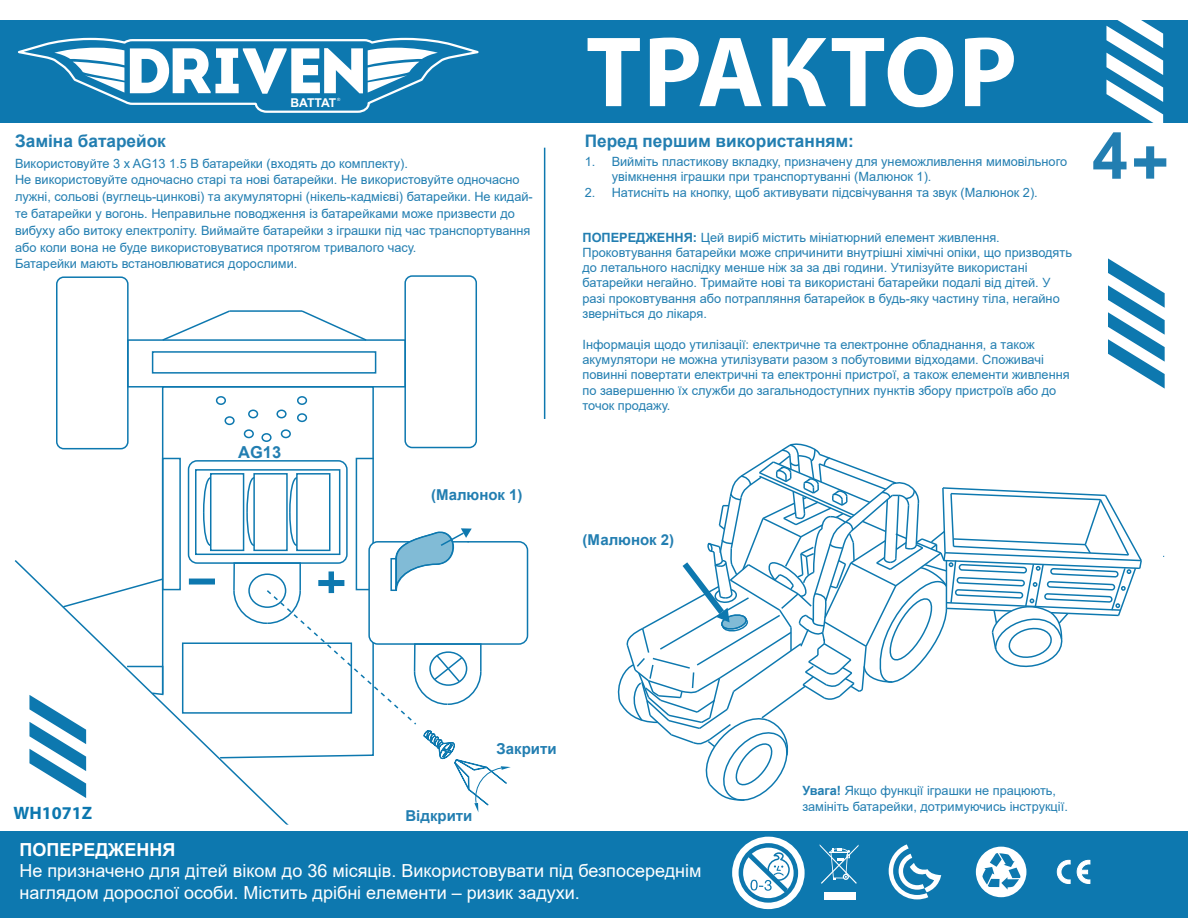
<style>
.page{position:relative;width:1188px;height:918px;background:#fff}
.page>*{position:absolute;margin:0;border:0;box-sizing:border-box;transform-origin:0 0}
.t1{font:700 100.95px "Myriad Pro";letter-spacing:.02em;color:#fff}
.t2{font:700 64.5px "Arial";color:#227eb1}
.t3{font:18px/21.6px "Arial";color:#fff}
.t4{font:700 18px "Arial";color:#fff}
.t5{font:700 18px "Myriad Pro";color:#0c77af}
.t6{font:700 17.25px "Arial";color:#227eb1}
.t7{font:700 16.5px "Arial";color:#227eb1}
.t8{font:700 15px "Arial";color:#227eb1}
.t9{font:12.75px/15.3px "Arial";color:#227eb1}
.t10{font:700 12.15px "Arial";letter-spacing:-.075em;color:#fff}
.t11{font:4.35px "Arial";color:#fff}
.s1{font-weight:700}
</style>
<div class="page">
<svg style="left:14px;top:560px;width:275px;height:265px"></svg>
<svg style="left:163px;top:310px;width:67px;height:29px"></svg>
<hr style="left:230px;top:310px;width:72px;height:2px;background:#0d78af">
<svg style="left:300px;top:310px;width:66px;height:29px"></svg>
<div style="left:127px;top:339px;width:279px;height:49px;border:2px solid #0d78af"></div>
<svg style="left:161px;top:385px;width:214px;height:374px"></svg>
<div style="left:404px;top:275px;width:73px;height:173px;border:2px solid #0d78af;border-radius:7px"></div>
<div style="left:56px;top:276px;width:73px;height:173px;border:2px solid #0d78af;border-radius:7px"></div>
<div style="left:152px;top:351px;width:224px;height:23px;border:2px solid #0d78af"></div>
<svg style="left:126px;top:665px;width:38px;height:31px"></svg>
<svg style="left:62px;top:577px;width:103px;height:32px"></svg>
<div style="left:182px;top:642px;width:170px;height:72px;border:2px solid #0d78af"></div>
<div style="left:188px;top:460px;width:160px;height:104px;border:2px solid #0d78af;border-radius:9px"></div>
<div style="left:368px;top:541px;width:160px;height:104px;border:2px solid #0d78af;border-radius:9px"></div>
<div style="left:189px;top:579px;width:26px;height:6px;background:#0d78af"></div>
<div style="left:195px;top:469px;width:145px;height:86px;border:2px solid #0d78af"></div>
<div style="left:210px;top:473px;width:34px;height:78px;border:2px solid #0d78af"></div>
<svg style="left:202px;top:476px;width:10px;height:71px"></svg>
<div style="left:248px;top:410px;width:10px;height:8px;border:2px solid #0d78af;border-radius:50%"></div>
<div style="left:276px;top:410px;width:11px;height:8px;border:2px solid #0d78af;border-radius:50%"></div>
<div style="left:261px;top:433px;width:11px;height:9px;border:2px solid #0d78af;border-radius:50%"></div>
<div style="left:244px;top:429px;width:10px;height:9px;border:2px solid #0d78af;border-radius:50%"></div>
<div style="left:281px;top:429px;width:10px;height:9px;border:2px solid #0d78af;border-radius:50%"></div>
<div style="left:225px;top:416px;width:10px;height:9px;border:2px solid #0d78af;border-radius:50%"></div>
<div style="left:216px;top:396px;width:10px;height:9px;border:2px solid #0d78af;border-radius:50%"></div>
<div style="left:297px;top:413px;width:10px;height:9px;border:2px solid #0d78af;border-radius:50%"></div>
<div style="left:297px;top:396px;width:10px;height:9px;border:2px solid #0d78af;border-radius:50%"></div>
<div style="left:162px;top:458px;width:19px;height:132px;border:2px solid #0d78af"></div>
<svg style="left:232px;top:457px;width:279px;height:355px"></svg>
<hr style="left:544px;top:148px;width:1px;height:271px;background:#0d78af">
<svg style="left:1108px;top:258px;width:57px;height:131px"></svg>
<svg style="left:617px;top:443px;width:525px;height:358px"></svg>
<div style="left:0;top:828px;width:1188px;height:90px;background:linear-gradient(to right,#fff,#fff)"></div>
<div style="left:0;top:832px;width:1188px;height:86px;background:#0d78af"></div>
<svg style="left:976px;top:847px;width:50px;height:50px"></svg>
<svg style="left:889px;top:844px;width:52px;height:55px"></svg>
<svg style="left:1057px;top:860px;width:14px;height:24px"></svg>
<svg style="left:1077px;top:860px;width:13px;height:24px"></svg>
<div style="left:824px;top:892px;width:31px;height:8px;background:#fff"></div>
<svg style="left:820px;top:844px;width:39px;height:40px"></svg>
<div style="left:732px;top:836px;width:73px;height:73px;background:#fff;border-radius:50%"></div>
<svg style="left:738px;top:843px;width:60px;height:60px"></svg>
<div style="left:0;top:20px;width:1188px;height:103px;background:#0d78af"></div>
<svg style="left:1106px;top:20px;width:57px;height:103px"></svg>
<svg style="left:18px;top:37px;width:461px;height:76px"></svg>
<svg style="left:14px;top:687px;width:88px;height:138px"></svg>
<p class="t10" style="left:290px;top:94px;width:47px">BATTAT</p>
<p class="t11" style="left:337px;top:97px;width:5px">®</p>
<h3 class="t6" style="left:15px;top:128px;width:152px">Заміна батарейок</h3>
<p class="t9" style="left:15px;top:155px;width:519px;line-height:16.8px">Використовуйте 3 х AG13 1.5 В батарейки (входять до комплекту).<br>Не використовуйте одночасно старі та нові батарейки. Не використовуйте одночасно лужні, сольові (вуглець-цинкові) та акумуляторні (нікель-кадмієві) батарейки. Не кидай&shy;те батарейки у вогонь. Неправильне поводження із батарейками може призвести до вибуху або витоку електроліту. Виймайте батарейки з іграшки під час транспортування або коли вона не буде використовуватися протягом тривалого часу.<br>Батарейки мають встановлюватися дорослими.</p>
<p class="t7" style="left:238px;top:440px;width:45px">AG13</p>
<p class="t8" style="left:431px;top:484px;width:93px">(Малюнок 1)</p>
<h1 class="t1" style="left:586px;top:6px;width:432px">ТРАКТОР</h1>
<h3 class="t6" style="left:585px;top:128px;width:271px">Перед першим використанням:</h3>
<p class="t9" style="left:612px;top:154px;width:457px;text-indent:-27px">1. Вийміть пластикову вкладку, призначену для унеможливлення мимовільного увімкнення іграшки при транспортуванні (Малюнок 1).</p>
<p class="t9" style="left:585px;top:185px;width:455px">2. Натисніть на кнопку, щоб активувати підсвічування та звук (Малюнок 2).</p>
<p class="t9" style="left:583px;top:229px;width:491px"><span class="s1">ПОПЕРЕДЖЕННЯ:</span> Цей виріб містить мініатюрний елемент живлення.<br>Проковтування батарейки може спричинити внутрішні хімічні опіки, що призводять до летального наслідку менше ніж за за дві години. Утилізуйте використані батарейки негайно. Тримайте нові та використані батарейки подалі від дітей. У разі проковтування або потрапляння батарейок в будь-яку частину тіла, негайно зверніться до лікаря.</p>
<p class="t9" style="left:583px;top:336px;width:489px">Інформація щодо утилізації: електричне та електронне обладнання, а також акумулятори не можна утилізувати разом з побутовими відходами. Споживачі повинні повертати електричнi та електроннi пристрої, а також елементи живлення по завершенню їх служби до загальнодоступних пунктів збору пристроїв або до точок продажу.</p>
<h2 class="t2" style="left:1092px;top:111px;width:37px">4</h2>
<h2 class="t2" style="left:1131px;top:117px;width:39px">+</h2>
<p class="t8" style="left:583px;top:529px;width:93px">(Малюнок 2)</p>
<h3 class="t5" style="left:14px;top:801px;width:80px">WH1071Z</h3>
<p class="t8" style="left:406px;top:805px;width:68px">Відкрити</p>
<p class="t8" style="left:496px;top:738px;width:62px">Закрити</p>
<h3 class="t4" style="left:20px;top:837px;width:157px">ПОПЕРЕДЖЕННЯ</h3>
<h3 class="t3" style="left:20px;top:860px;width:684px">Не призначено для дітей віком до 36 місяців. Використовувати під безпосереднім наглядом дорослої особи. Містить дрібні елементи – ризик задухи.</h3>
<p class="t9" style="left:802px;top:782px;width:267px;line-height:16px"><span class="s1">Увага!</span> Якщо функції іграшки не працюють, замініть батарейки, дотримуючись інструкції.</p>
</div>
